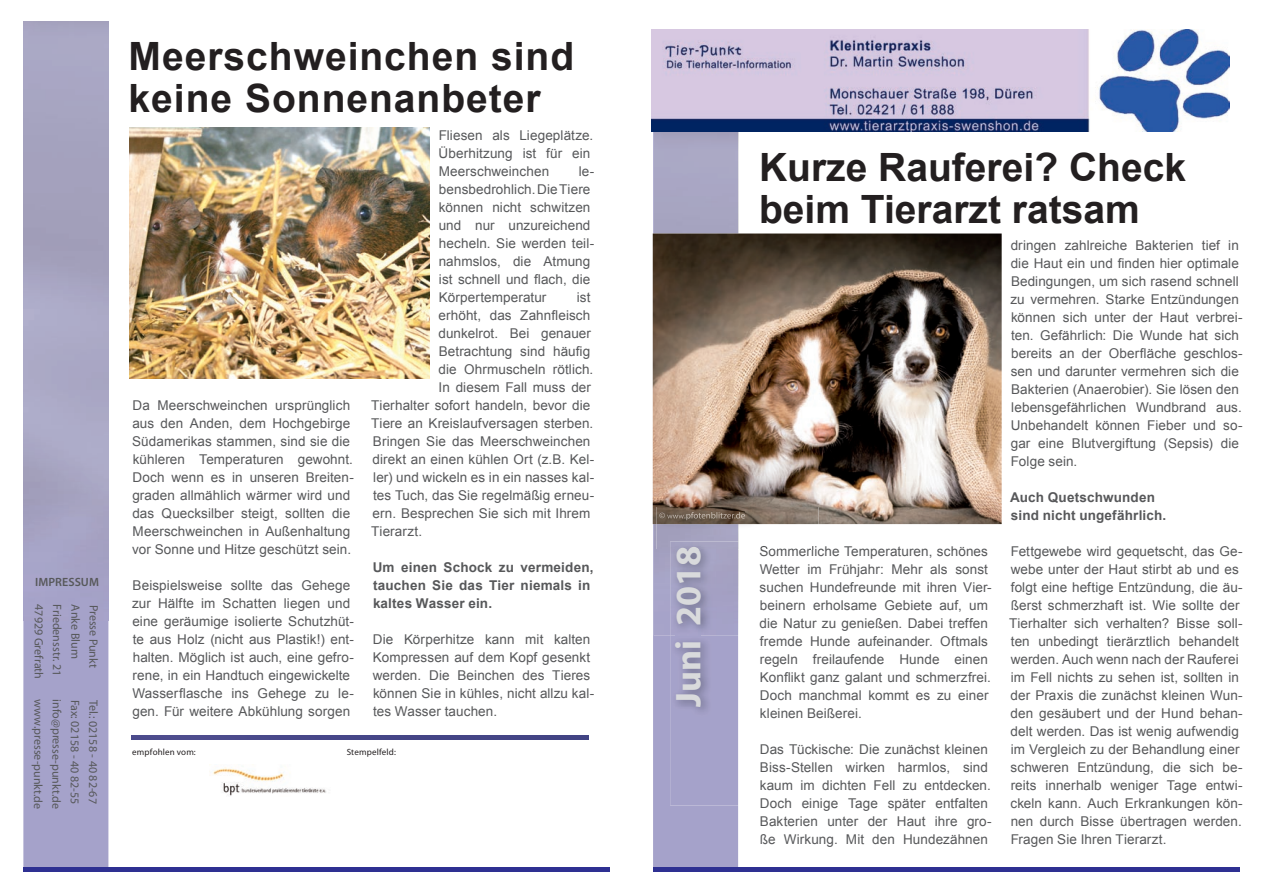
<style>
.page{position:relative;width:1263px;height:893px;background:#fff}
.page>*{position:absolute;margin:0;border:0;box-sizing:border-box;transform-origin:0 0}
.t1{font:700 39px/42px "Arial";color:#231f20}
.t2{font:700 39px/42px "Arial";letter-spacing:.025em;color:#231f20}
.t3{font:700 36px "Myriad Pro";color:#d9dadc}
.t4{font:13.5px/18px "Arial";letter-spacing:.005em;color:#57585a}
.t5{font:700 13.5px/18px "Arial";letter-spacing:.01em;color:#57585a}
.t6{font:12px "Myriad Pro";letter-spacing:-.005em;color:#57585a}
.t7{font:600 12px "Myriad Pro";letter-spacing:.005em;color:#57585a}
.t8{font:9px "Myriad Pro";letter-spacing:.02em;color:#231f20}
</style>
<div class="page">
<div style="left:23px;top:621px;width:85px;height:246px;background:#a5a2ca"></div>
<div style="left:23px;top:867px;width:587px;height:5px;background:#2e3092"></div>
<hr style="left:132px;top:736px;width:457px;height:4px;background:#464788">
<img style="left:209px;top:767px;width:117px;height:29px">
<div style="left:653px;top:132px;width:85px;height:735px;background:#a5a2ca"></div>
<div style="left:653px;top:867px;width:586px;height:5px;background:#2e3092"></div>
<div style="left:654px;top:132px;width:84px;height:504px;background:#a8a5c4"></div>
<img style="left:652px;top:30px;width:578px;height:102px">
<img style="left:670px;top:549px;width:69px;height:256px">
<img style="left:675px;top:549px;width:26px;height:158px">
<img style="left:653px;top:234px;width:349px;height:290px">
<img style="left:656px;top:524px;width:82px;height:25px">
<svg style="left:738px;top:524px;width:1px;height:25px"></svg>
<img style="left:675px;top:547px;width:26px;height:2px">
<img style="left:763px;top:546px;width:54px;height:3px">
<img style="left:656px;top:507px;width:162px;height:17px">
<svg style="left:659px;top:513px;width:6px;height:5px"></svg>
<img style="left:667px;top:515px;width:17px;height:3px">
<img style="left:684px;top:512px;width:61px;height:8px">
<img style="left:130px;top:128px;width:299px;height:250px">
<p class="t7" style="left:35px;top:574px;width:65px">IMPRESSUM</p>
<p class="t6" style="left:46px;top:604px;width:76px;rotate:90deg">47929 Grefrath</p>
<p class="t6" style="left:65px;top:604px;width:73px;rotate:90deg">Friedensstr. 21</p>
<p class="t6" style="left:83px;top:604px;width:56px;rotate:90deg">Anke Blum</p>
<p class="t6" style="left:101px;top:604px;width:65px;rotate:90deg">Presse Punkt</p>
<p class="t6" style="left:46px;top:699px;width:111px;rotate:90deg">www.presse-punkt.de</p>
<p class="t6" style="left:64px;top:699px;width:111px;rotate:90deg">info@presse-punkt.de</p>
<p class="t6" style="left:82px;top:699px;width:106px;rotate:90deg">Fax: 02158 - 40 82-55</p>
<p class="t6" style="left:101px;top:700px;width:106px;rotate:90deg">Tel.: 02158 - 40 82-67</p>
<h1 class="t2" style="left:129px;top:36px;width:447px">Meerschweinchen sind keine Sonnenanbeter</h1>
<p class="t4" style="left:132px;top:396px;width:223px">Da Meerschweinchen ursprünglich aus den Anden, dem Hochgebirge Südamerikas stammen, sind sie die kühleren Temperaturen gewohnt.<br>Doch wenn es in unseren Breiten&shy;graden allmählich wärmer wird und das Quecksilber steigt, sollten die Meerschweinchen in Außenhaltung vor Sonne und Hitze geschützt sein.</p>
<p class="t4" style="left:132px;top:576px;width:223px">Beispielsweise sollte das Gehege zur Hälfte im Schatten liegen und eine geräumige isolierte Schutzhüt&shy;te aus Holz (nicht aus Plastik!) ent&shy;halten. Möglich ist auch, eine gefro&shy;rene, in ein Handtuch eingewickelte Wasserflasche ins Gehege zu le&shy;gen. Für weitere Abkühlung sorgen</p>
<p class="t4" style="left:439px;top:126px;width:156px">Fliesen als Liegeplätze.<br>Überhitzung ist für ein<br>Meerschweinchen</p>
<p class="t4" style="left:439px;top:162px;width:157px;text-indent:140px">le&shy;bensbedrohlich. Die Tiere können nicht schwitzen und nur unzureichend hecheln. Sie werden teil&shy;nahmslos, die Atmung ist schnell und flach, die<br>Körpertemperatur</p>
<p class="t4" style="left:577px;top:288px;width:15px">ist</p>
<p class="t4" style="left:438px;top:306px;width:153px">erhöht, das Zahnfleisch</p>
<p class="t4" style="left:438px;top:324px;width:154px">dunkelrot. Bei genauer</p>
<p class="t4" style="left:439px;top:342px;width:153px">Betrachtung sind häufig</p>
<p class="t4" style="left:438px;top:360px;width:156px">die Ohrmuscheln rötlich.</p>
<p class="t4" style="left:439px;top:378px;width:154px">In diesem Fall muss der</p>
<p class="t4" style="left:371px;top:396px;width:221px">Tierhalter sofort handeln, bevor die</p>
<p class="t4" style="left:371px;top:414px;width:224px">Tiere an Kreislaufversagen sterben.</p>
<p class="t4" style="left:373px;top:432px;width:219px">Bringen Sie das Meerschweinchen</p>
<p class="t4" style="left:373px;top:450px;width:223px">direkt an einen kühlen Ort (z.B. Kel-</p>
<p class="t4" style="left:373px;top:468px;width:222px">ler) und wickeln es in ein nasses kal-</p>
<p class="t4" style="left:373px;top:486px;width:223px">tes Tuch, das Sie regelmäßig erneu-</p>
<p class="t4" style="left:373px;top:504px;width:219px">ern. Besprechen Sie sich mit Ihrem</p>
<p class="t4" style="left:371px;top:522px;width:52px">Tierarzt.</p>
<p class="t5" style="left:373px;top:559px;width:222px">Um einen Schock zu vermeiden, tauchen Sie das Tier niemals in kaltes Wasser ein.</p>
<p class="t4" style="left:373px;top:630px;width:223px">Die Körperhitze kann mit kalten<br>Kompressen auf dem Kopf gesenkt werden. Die Beinchen des Tieres können Sie in kühles, nicht allzu kal&shy;tes Wasser tauchen.</p>
<p class="t8" style="left:132px;top:747px;width:65px">empfohlen vom:</p>
<p class="t8" style="left:347px;top:747px;width:51px">Stempelfeld:</p>
<h2 class="t3" style="left:665px;top:707px;width:163px;rotate:-90deg">Juni 2018</h2>
<h1 class="t1" style="left:759px;top:148px;width:428px">Kurze Rauferei? Check beim Tierarzt ratsam</h1>
<p class="t4" style="left:759px;top:542px;width:234px">Sommerliche Temperaturen, schönes Wetter im Frühjahr: Mehr als sonst suchen Hundefreunde mit ihren Vier&shy;beinern erholsame Gebiete auf, um die Natur zu genießen. Dabei treffen fremde Hunde aufeinander. Oftmals regeln freilaufende Hunde einen Konflikt ganz galant und schmerzfrei.<br>Doch manchmal kommt es zu einer kleinen Beißerei.</p>
<p class="t4" style="left:760px;top:740px;width:233px">Das Tückische: Die zunächst kleinen Biss-Stellen wirken harmlos, sind kaum im dichten Fell zu entdecken.<br>Doch einige Tage später entfalten Bakterien unter der Haut ihre gro&shy;ße Wirkung. Mit den Hundezähnen</p>
<p class="t4" style="left:1010px;top:236px;width:234px">dringen zahlreiche Bakterien tief in die Haut ein und finden hier optimale Bedingungen, um sich rasend schnell zu vermehren. Starke Entzündungen können sich unter der Haut verbrei&shy;ten. Gefährlich: Die Wunde hat sich bereits an der Oberfläche geschlos&shy;sen und darunter vermehren sich die Bakterien (Anaerobier). Sie lösen den lebensgefährlichen Wundbrand aus.<br>Unbehandelt können Fieber und so&shy;gar eine Blutvergiftung (Sepsis) die Folge sein.</p>
<p class="t5" style="left:1010px;top:488px;width:158px">Auch Quetschwunden sind nicht ungefährlich.</p>
<p class="t4" style="left:1009px;top:542px;width:235px">Fettgewebe wird gequetscht, das Ge&shy;webe unter der Haut stirbt ab und es folgt eine heftige Entzündung, die äu&shy;ßerst schmerzhaft ist. Wie sollte der Tierhalter sich verhalten? Bisse soll&shy;ten unbedingt tierärztlich behandelt werden. Auch wenn nach der Rauferei im Fell nichts zu sehen ist, sollten in der Praxis die zunächst kleinen Wun&shy;den gesäubert und der Hund behan&shy;delt werden. Das ist wenig aufwendig im Vergleich zu der Behandlung einer schweren Entzündung, die sich be&shy;reits innerhalb weniger Tage entwi&shy;ckeln kann. Auch Erkrankungen kön&shy;nen durch Bisse übertragen werden.<br>Fragen Sie Ihren Tierarzt.</p>
</div>
